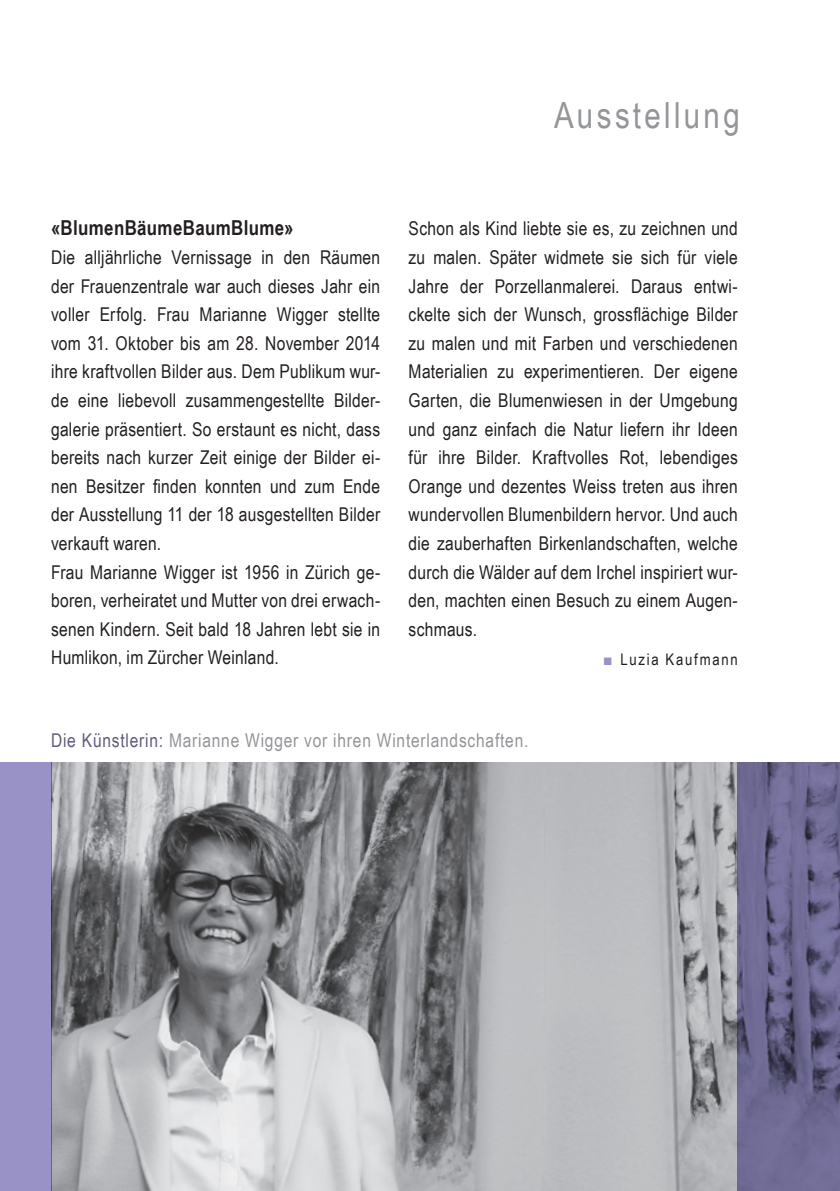
<style>
.page{position:relative;width:840px;height:1191px;background:#fff}
.page>*{position:absolute;margin:0;border:0;box-sizing:border-box;transform-origin:0 0}
.t1{font:36px "Arial Narrow";letter-spacing:.09em;color:#939598}
.t2{font:700 20.6px "Arial Narrow";letter-spacing:.015em;color:#231f20}
.t3{font:19px/28.6px "Arial Narrow";letter-spacing:.015em;color:#231f20}
.t4{font:19px "Arial Narrow";letter-spacing:.04em;color:#939598}
.t5{font:16px "Arial Narrow";letter-spacing:.11em;color:#231f20}
.s1{color:#9892c7}
.s2{color:#615c80}
</style>
<div class="page">
<img style="left:51px;top:762px;width:686px;height:429px">
<svg style="left:737px;top:762px;width:102px;height:429px;background:#6a668d"></svg>
<div style="left:0;top:762px;width:51px;height:429px;background:#9892c7"></div>
<h1 class="t1" style="left:553px;top:89px;width:187px">Ausstellung</h1>
<p class="t2" style="left:51px;top:212px;width:244px">«BlumenBäumeBaumBlume»</p>
<p class="t3" style="left:51px;top:242px;width:330px">Die alljährliche Vernissage in den Räumen der Frauenzentrale war auch dieses Jahr ein voller Erfolg. Frau Marianne Wigger stellte vom 31. Oktober bis am 28. November 2014 ihre kraftvollen Bilder aus. Dem Publikum wur&shy;de eine liebevoll zusammengestellte Bilder&shy;galerie präsentiert. So erstaunt es nicht, dass bereits nach kurzer Zeit einige der Bilder ei&shy;nen Besitzer finden konnten und zum Ende der Ausstellung 11 der 18 ausgestellten Bilder verkauft waren.<br>Frau Marianne Wigger ist 1956 in Zürich ge&shy;boren, verheiratet und Mutter von drei erwach&shy;senen Kindern. Seit bald 18 Jahren lebt sie in Humlikon, im Zürcher Weinland.</p>
<p class="t3" style="left:408px;top:214px;width:330px;text-align:justify">Schon als Kind liebte sie es, zu zeichnen und zu malen. Später widmete sie sich für viele Jahre der Porzellanmalerei. Daraus entwi&shy;ckelte sich der Wunsch, grossflächige Bilder zu malen und mit Farben und verschiedenen Materialien zu experimentieren. Der eigene Garten, die Blumenwiesen in der Umgebung und ganz einfach die Natur liefern ihr Ideen für ihre Bilder. Kraftvolles Rot, lebendiges Orange und dezentes Weiss treten aus ihren wundervollen Blumenbildern hervor. Und auch die zauberhaften Birkenlandschaften, welche durch die Wälder auf dem Irchel inspiriert wur&shy;den, machten einen Besuch zu einem Augen&shy;schmaus.</p>
<p class="t5" style="left:603px;top:647px;width:135px"><span class="s1">■</span> Luzia Kaufmann</p>
<p class="t4" style="left:51px;top:726px;width:478px"><span class="s2">Die Künstlerin:</span> Marianne Wigger vor ihren Winterlandschaften.</p>
</div>
